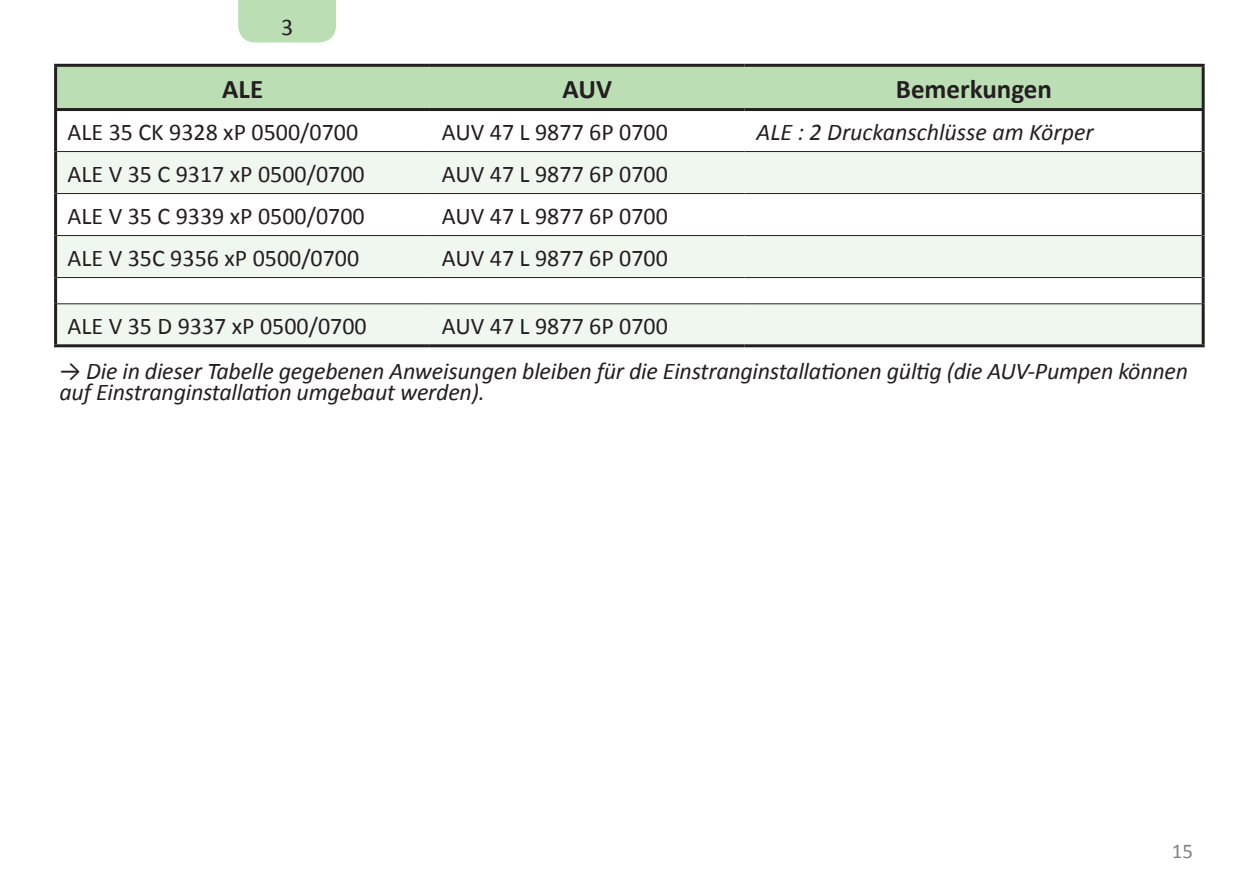
<style>
.page{position:relative;width:1259px;height:893px;background:#fff}
.page>*{position:absolute;margin:0;border:0;box-sizing:border-box;transform-origin:0 0}
.t1{font:700 27px "Calibri";color:#231f20}
.t2{font:24px "Calibri";color:#231f20}
.t3{font:italic 24px/21px "Calibri";letter-spacing:-.01em;color:#231f20}
.t4{font:21px "Calibri";color:#808285}
</style>
<div class="page">
<div style="left:57px;top:67px;width:1144px;height:41px;background:#bbdeb5"></div>
<svg style="left:57px;top:152px;width:1144px;height:192px;fill:#f0f7ef"></svg>
<hr style="left:54px;top:64px;width:376px;height:3px;background:#231f20">
<hr style="left:54px;top:67px;width:3px;height:41px;background:#231f20">
<hr style="left:430px;top:64px;width:314px;height:3px;background:#231f20">
<hr style="left:744px;top:64px;width:460px;height:3px;background:#231f20">
<hr style="left:1201px;top:67px;width:3px;height:41px;background:#231f20">
<hr style="left:57px;top:151px;width:373px;height:1px;background:#231f20">
<hr style="left:430px;top:151px;width:314px;height:1px;background:#231f20">
<hr style="left:744px;top:151px;width:457px;height:1px;background:#231f20">
<hr style="left:57px;top:193px;width:373px;height:1px;background:#231f20">
<hr style="left:430px;top:193px;width:314px;height:1px;background:#231f20">
<hr style="left:744px;top:193px;width:457px;height:1px;background:#231f20">
<hr style="left:57px;top:235px;width:373px;height:1px;background:#231f20">
<hr style="left:430px;top:235px;width:314px;height:1px;background:#231f20">
<hr style="left:744px;top:235px;width:457px;height:1px;background:#231f20">
<hr style="left:57px;top:277px;width:373px;height:1px;background:#231f20">
<hr style="left:430px;top:277px;width:314px;height:1px;background:#231f20">
<hr style="left:744px;top:277px;width:457px;height:1px;background:#231f20">
<hr style="left:57px;top:303px;width:373px;height:1px;background:#231f20">
<hr style="left:430px;top:303px;width:314px;height:1px;background:#231f20">
<hr style="left:744px;top:303px;width:457px;height:1px;background:#231f20">
<hr style="left:54px;top:108px;width:376px;height:3px;background:#231f20">
<hr style="left:54px;top:111px;width:3px;height:41px;background:#231f20">
<hr style="left:430px;top:108px;width:314px;height:3px;background:#231f20">
<hr style="left:744px;top:108px;width:460px;height:3px;background:#231f20">
<hr style="left:1201px;top:111px;width:3px;height:41px;background:#231f20">
<hr style="left:54px;top:152px;width:3px;height:42px;background:#231f20">
<hr style="left:1201px;top:152px;width:3px;height:42px;background:#231f20">
<hr style="left:54px;top:194px;width:3px;height:42px;background:#231f20">
<hr style="left:1201px;top:194px;width:3px;height:42px;background:#231f20">
<hr style="left:54px;top:236px;width:3px;height:42px;background:#231f20">
<hr style="left:1201px;top:236px;width:3px;height:42px;background:#231f20">
<hr style="left:54px;top:278px;width:3px;height:26px;background:#231f20">
<hr style="left:1201px;top:278px;width:3px;height:26px;background:#231f20">
<hr style="left:54px;top:304px;width:3px;height:40px;background:#231f20">
<hr style="left:1201px;top:304px;width:3px;height:40px;background:#231f20">
<hr style="left:54px;top:344px;width:376px;height:3px;background:#231f20">
<hr style="left:430px;top:344px;width:314px;height:3px;background:#231f20">
<hr style="left:744px;top:344px;width:460px;height:3px;background:#231f20">
<div style="left:238px;top:0;width:98px;height:43px;background:#bbdeb5"></div>
<p class="t2" style="left:281px;top:11px;width:14px">3</p>
<p class="t1" style="left:222px;top:71px;width:42px">ALE</p>
<p class="t1" style="left:562px;top:71px;width:51px">AUV</p>
<p class="t1" style="left:896px;top:71px;width:158px">Bemerkungen</p>
<p class="t2" style="left:68px;top:116px;width:292px">ALE 35 CK 9328 xP 0500/0700</p>
<p class="t2" style="left:442px;top:116px;width:227px">AUV 47 L 9877 6P 0700</p>
<p class="t3" style="left:756px;top:120px;width:339px">ALE : 2 Druckanschlüsse am Körper</p>
<p class="t2" style="left:68px;top:158px;width:299px">ALE V 35 C 9317 xP 0500/0700</p>
<p class="t2" style="left:442px;top:158px;width:227px">AUV 47 L 9877 6P 0700</p>
<p class="t2" style="left:68px;top:200px;width:299px">ALE V 35 C 9339 xP 0500/0700</p>
<p class="t2" style="left:442px;top:200px;width:227px">AUV 47 L 9877 6P 0700</p>
<p class="t2" style="left:68px;top:242px;width:293px">ALE V 35C 9356 xP 0500/0700</p>
<p class="t2" style="left:442px;top:242px;width:227px">AUV 47 L 9877 6P 0700</p>
<p class="t2" style="left:68px;top:311px;width:301px">ALE V 35 D 9337 xP 0500/0700</p>
<p class="t2" style="left:442px;top:311px;width:227px">AUV 47 L 9877 6P 0700</p>
<p class="t3" style="left:60px;top:360px;width:1130px">→ Die in dieser Tabelle gegebenen Anweisungen bleiben für die Einstranginstallationen gültig (die AUV-Pumpen können auf Einstranginstallation umgebaut werden).</p>
<p class="t4" style="left:1171px;top:837px;width:23px">15</p>
</div>
